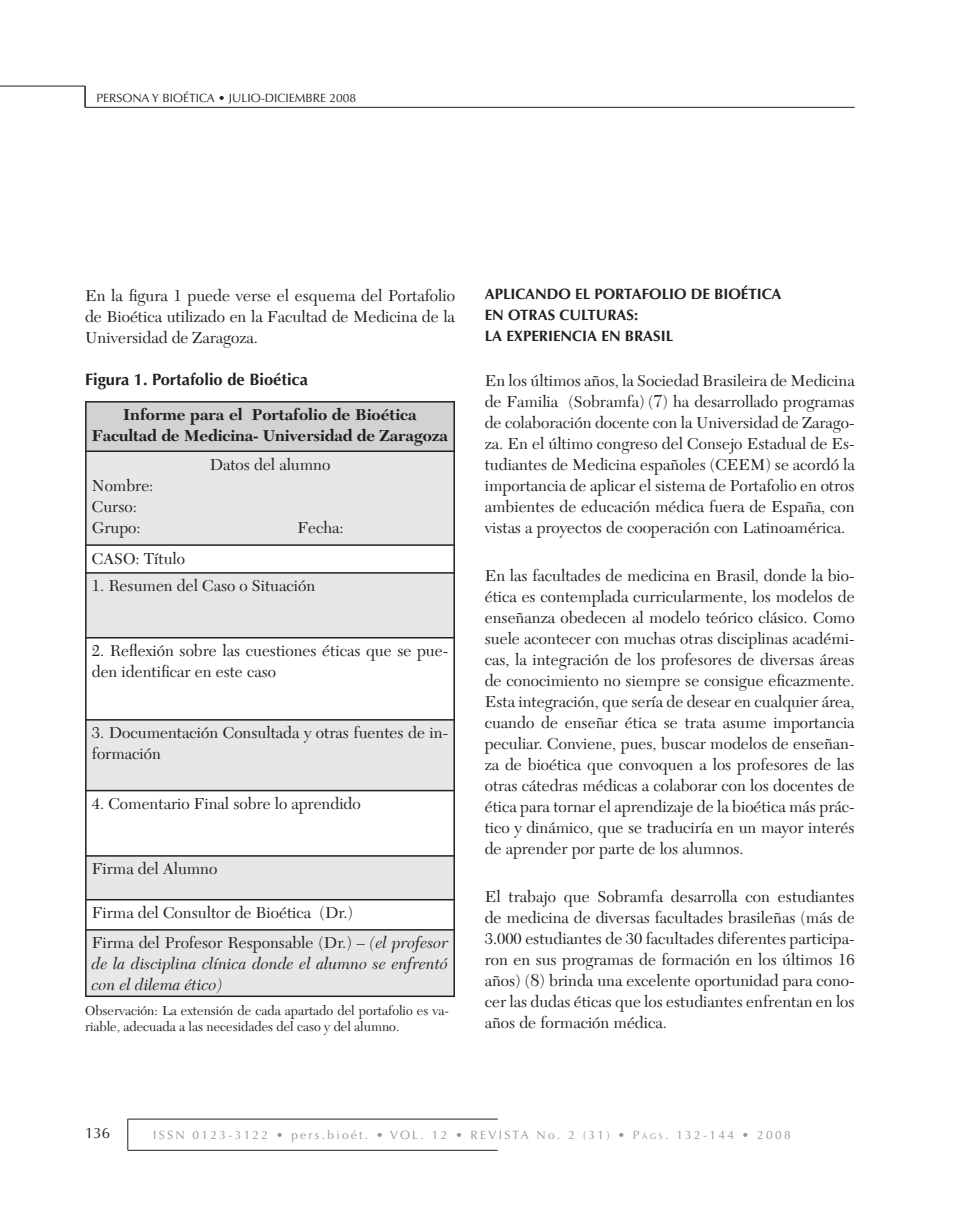
<style>
.page{position:relative;width:961px;height:1212px;background:#fff}
.page>*{position:absolute;margin:0;border:0;box-sizing:border-box;transform-origin:0 0}
.t1{font:16.5px/21px "New Caledonia";color:#231f20;text-align:justify}
.t2{font:700 16.5px/21px "New Caledonia";letter-spacing:-.01em;color:#231f20;text-align:center}
.t3{font:italic 16.5px/21px "New Caledonia";color:#231f20}
.t4{font:700 16.5px "Optima";color:#231f20}
.t5{font:700 15px/21px "Optima";color:#231f20}
.t6{font:15px "Optima";color:#231f20}
.t7{font:13.5px/16.5px "New Caledonia";color:#231f20}
.t8{font:12px "Optima";letter-spacing:.19em;color:#939598}
.t9{font:12px "Optima";color:#231f20}
.s1{font-size:18px}
.s2{font-style:italic}
.s3{font-size:8.4px}
</style>
<div class="page">
<hr style="left:0;top:86px;width:85px;height:1px;background:#231f20">
<hr style="left:84px;top:86px;width:2px;height:21px;background:#231f20">
<hr style="left:85px;top:107px;width:769px;height:1px;background:#231f20">
<hr style="left:128px;top:1119px;width:369px;height:1px;background:#231f20">
<hr style="left:128px;top:1150px;width:369px;height:1px;background:#231f20">
<hr style="left:127px;top:1119px;width:1px;height:31px;background:#231f20">
<div style="left:86px;top:402px;width:368px;height:49px;background:#d1d2d4"></div>
<svg style="left:87px;top:452px;width:366px;height:543px;fill:#e6e7e8"></svg>
<hr style="left:85px;top:401px;width:370px;height:1px;background:#231f20">
<hr style="left:85px;top:402px;width:2px;height:48px;background:#231f20">
<hr style="left:453px;top:402px;width:2px;height:48px;background:#231f20">
<hr style="left:85px;top:450px;width:370px;height:2px;background:#231f20">
<hr style="left:85px;top:452px;width:2px;height:92px;background:#231f20">
<hr style="left:453px;top:452px;width:2px;height:92px;background:#231f20">
<hr style="left:85px;top:544px;width:370px;height:2px;background:#231f20">
<hr style="left:85px;top:546px;width:2px;height:26px;background:#231f20">
<hr style="left:453px;top:546px;width:2px;height:26px;background:#231f20">
<hr style="left:85px;top:572px;width:370px;height:2px;background:#231f20">
<hr style="left:85px;top:574px;width:2px;height:63px;background:#231f20">
<hr style="left:453px;top:574px;width:2px;height:63px;background:#231f20">
<hr style="left:85px;top:637px;width:370px;height:1px;background:#231f20">
<hr style="left:85px;top:638px;width:2px;height:81px;background:#231f20">
<hr style="left:453px;top:638px;width:2px;height:81px;background:#231f20">
<hr style="left:85px;top:719px;width:370px;height:1px;background:#231f20">
<hr style="left:85px;top:720px;width:2px;height:70px;background:#231f20">
<hr style="left:453px;top:720px;width:2px;height:70px;background:#231f20">
<hr style="left:85px;top:790px;width:370px;height:1px;background:#231f20">
<hr style="left:85px;top:791px;width:2px;height:64px;background:#231f20">
<hr style="left:453px;top:791px;width:2px;height:64px;background:#231f20">
<hr style="left:85px;top:855px;width:370px;height:2px;background:#231f20">
<hr style="left:85px;top:857px;width:2px;height:42px;background:#231f20">
<hr style="left:453px;top:857px;width:2px;height:42px;background:#231f20">
<hr style="left:85px;top:899px;width:370px;height:1px;background:#231f20">
<hr style="left:85px;top:900px;width:2px;height:29px;background:#231f20">
<hr style="left:453px;top:900px;width:2px;height:29px;background:#231f20">
<hr style="left:85px;top:929px;width:370px;height:1px;background:#231f20">
<hr style="left:85px;top:930px;width:2px;height:65px;background:#231f20">
<hr style="left:453px;top:930px;width:2px;height:65px;background:#231f20">
<hr style="left:85px;top:995px;width:370px;height:2px;background:#231f20">
<p class="t9" style="left:96px;top:93px;width:261px">PERSONA Y BIOÉTICA • JULIO-DICIEMBRE 2008</p>
<p class="t1" style="left:85px;top:287px;width:371px">En la figura 1 puede verse el esquema del Portafolio de Bioética utilizado en la Facultad de Medicina de la Universidad de Zaragoza.</p>
<p class="t5" style="left:485px;top:285px;width:298px">APLICANDO EL PORTAFOLIO DE BIOÉTICA<br>EN OTRAS CULTURAS:<br>LA EXPERIENCIA EN BRASIL</p>
<p class="t1" style="left:485px;top:372px;width:371px">En los últimos años, la Sociedad Brasileira de Medicina de Familia (Sobramfa) (<span class="s1">7</span>) ha desarrollado programas de colaboración docente con la Universidad de Zarago&shy;za. En el último congreso del Consejo Estadual de Es&shy;tudiantes de Medicina españoles (CEEM) se acordó la importancia de aplicar el sistema de Portafolio en otros ambientes de educación médica fuera de España, con vistas a proyectos de cooperación con Latinoamérica.</p>
<p class="t1" style="left:485px;top:567px;width:371px">En las facultades de medicina en Brasil, donde la bio&shy;ética es contemplada curricularmente, los modelos de enseñanza obedecen al modelo teórico clásico. Como suele acontecer con muchas otras disciplinas académi&shy;cas, la integración de los profesores de diversas áreas de conocimiento no siempre se consigue eficazmente.<br>Esta integración, que sería de desear en cualquier área, cuando de enseñar ética se trata asume importancia peculiar. Conviene, pues, buscar modelos de enseñan&shy;za de bioética que convoquen a los profesores de las otras cátedras médicas a colaborar con los docentes de ética para tornar el aprendizaje de la bioética más prác&shy;tico y dinámico, que se traduciría en un mayor interés de aprender por parte de los alumnos.</p>
<p class="t1" style="left:485px;top:888px;width:371px">El trabajo que Sobramfa desarrolla con estudiantes de medicina de diversas facultades brasileñas (más de 3.000 estudiantes de 30 facultades diferentes participa&shy;ron en sus programas de formación en los últimos 16 años) (<span class="s1">8</span>) brinda una excelente oportunidad para cono&shy;cer las dudas éticas que los estudiantes enfrentan en los años de formación médica.</p>
<p class="t4" style="left:85px;top:373px;width:224px">Figura 1. Portafolio de Bioética</p>
<p class="t2" style="left:92px;top:406px;width:358px">Informe para el Portafolio de Bioética<br>Facultad de Medicina- Universidad de Zaragoza</p>
<p class="t1" style="left:210px;top:455px;width:122px">Datos del alumno</p>
<p class="t1" style="left:92px;top:476px;width:63px;text-align:left">Nombre:<br>Curso:<br>Grupo:</p>
<p class="t1" style="left:297px;top:518px;width:48px">Fecha:</p>
<p class="t1" style="left:92px;top:549px;width:95px">CASO: Título</p>
<p class="t1" style="left:92px;top:577px;width:225px">1. Resumen del Caso o Situación</p>
<p class="t1" style="left:92px;top:642px;width:358px">2. Reflexión sobre las cuestiones éticas que se pue&shy;den identificar en este caso</p>
<p class="t1" style="left:92px;top:724px;width:358px">3. Documentación Consultada y otras fuentes de in&shy;formación</p>
<p class="t1" style="left:92px;top:795px;width:270px">4. Comentario Final sobre lo aprendido</p>
<p class="t1" style="left:92px;top:860px;width:127px">Firma del Alumno</p>
<p class="t1" style="left:92px;top:899px;width:358px;line-height:30.2px">Firma del Consultor de Bioética (Dr.)<br>Firma del Profesor Responsable (Dr.) – <span class="s2">(el profesor</span></p>
<p class="t3" style="left:92px;top:955px;width:358px">de la disciplina clínica donde el alumno se enfrentó con el dilema ético)</p>
<p class="t7" style="left:85px;top:1003px;width:365px">Observación: La extensión de cada apartado del portafolio es va&shy;riable, adecuada a las necesidades del caso y del alumno.</p>
<p class="t6" style="left:85px;top:1126px;width:27px">136</p>
<p class="t8" style="left:153px;top:1130px;width:639px">ISSN 0123-3122 • pers.bioét. • VOL. 12 • REVISTA No. 2 (31) • P<span class="s3">ÁGS</span>. 132-144 • 2008</p>
</div>
